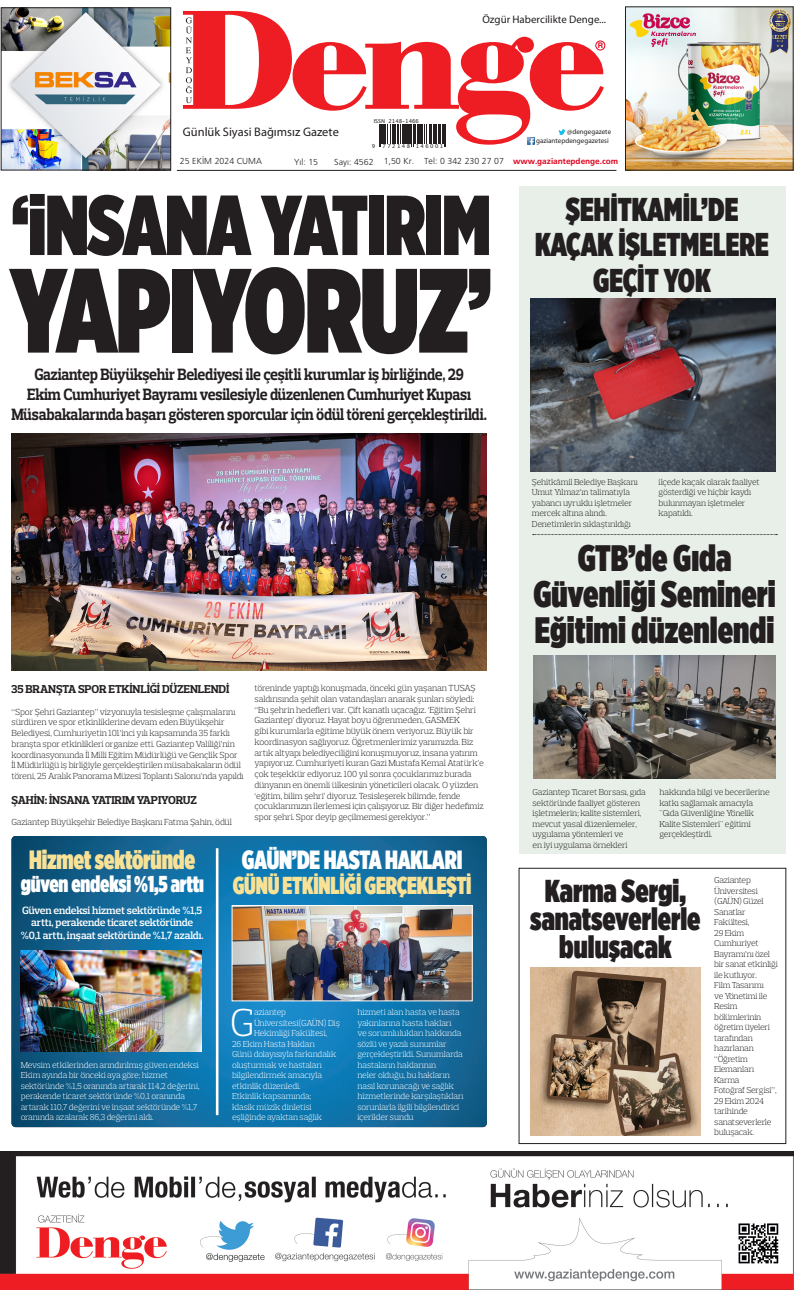
<style>
.page{position:relative;width:794px;height:1290px;background:#fff}
.page>*{position:absolute;margin:0;border:0;box-sizing:border-box;transform-origin:0 0}
.gotham_buyuk_baslık{font:900 119.61px "Gotham X Narrow";letter-spacing:-.015em;color:#231f20;scale:.9 1}
.gotham_buyuk_baslık-2{font:900 84.79px "Gotham X Narrow";letter-spacing:-.015em;color:#231f20;scale:.9 1}
.prelo_slab{font:300 39.64px "Prelo Slab";color:#fff}
.gotham_buyuk_baslık-3{font:900 36.66px/35.9px "Gotham X Narrow";color:#231f20;text-align:center;scale:.9 1}
.gotham_buyuk_baslık-4{font:900 32.81px/35.8px "Gotham X Narrow";color:#231f20;text-align:center;scale:.9 1}
.gotham_buyuk_baslık-5{font:900 31.59px "Gotham X Narrow";color:#231f20;scale:.9 1}
.gotham_buyuk_baslık-6{font:900 26.43px "Gotham X Narrow";letter-spacing:-.01em;color:#f9e296;scale:.87 1}
.gotham_buyuk_baslık-7{font:900 26.25px "Gotham X Narrow";letter-spacing:-.01em;color:#fff;scale:.87 1}
.gotham_buyuk_baslık-8{font:900 24.41px "Gotham X Narrow";letter-spacing:-.01em;color:#f9e296;scale:.87 1}
.gotham_buyuk_baslık-9{font:900 22.93px "Gotham X Narrow";letter-spacing:-.01em;color:#fff;scale:.87 1}
.spot_prelo{font:700 16.71px/20.1px "Prelo Slab";letter-spacing:-.01em;color:#231f20;text-align:center;scale:.88 1}
.Image{font:12.42px "Quorum Bold Tr";color:#231f20}
.prelo_slab-2{font:700 11.64px "Prelo Slab";letter-spacing:-.01em;color:#231f20}
.Image-2{font:10.85px "Quorum Bold Tr";color:#231f20}
.prelo_slab-3{font:600 10.76px/12.9px "Prelo Slab";letter-spacing:-.02em;color:#fff;text-align:center}
.t1{font:9.1px "Frugal Tr";color:#231f20}
.prelo_slab-4{font:300 8.92px/10.8px "Prelo Slab";letter-spacing:-.01em;color:#231f20}
.prelo_slab-5{font:300 8.75px/10.5px "Prelo Slab";letter-spacing:-.02em;color:#231f20}
.prelo_slab-6{font:300 8.75px/10.5px "Prelo Slab";letter-spacing:-.01em;color:#fff}
.t2{font:700 8.58px "Frugal Tr";color:#df031d}
.didot{font:700 7.7px "Helvetica";color:#e0001b;scale:.95 1}
.Image-3{font:7.09px "Frugal Bold Tr";color:#231f20}
.Image-4{font:5.42px "Lucida Grande";letter-spacing:.26em;color:#231f20}
.Image-5{font:5.42px "Lucida Grande";color:#231f20}
</style>
<div class="page">
<img style="left:12px;top:836px;width:475px;height:291px">
<div style="left:519px;top:187px;width:267px;height:667px;background:#e7efe8"></div>
<img style="left:0;top:1152px;width:794px;height:137px">
<svg style="left:182px;top:10px;width:423px;height:135px"></svg>
<svg style="left:526px;top:136px;width:9px;height:9px"></svg>
<img style="left:555px;top:127px;width:14px;height:9px">
<div style="left:364px;top:116px;width:87px;height:38px;background:#fff"></div>
<svg style="left:379px;top:125px;width:67px;height:22px"></svg>
<div style="left:595px;top:41px;width:10px;height:9px;border:1px solid #e0001b;border-radius:50%"></div>
<hr style="left:177px;top:170px;width:439px;height:1px;background:#231f20">
<img style="left:627px;top:9px;width:164px;height:159px">
<svg style="left:627px;top:13px;width:69px;height:34px"></svg>
<img style="left:662px;top:22px;width:127px;height:132px">
<img style="left:627px;top:106px;width:99px;height:58px">
<svg style="left:768px;top:9px;width:23px;height:45px"></svg>
<img style="left:3px;top:10px;width:166px;height:158px">
<div style="left:1px;top:8px;width:170px;height:162px;border:1px solid #231f20"></div>
<svg style="left:533px;top:534px;width:244px;height:1px"></svg>
<img style="left:530px;top:299px;width:245px;height:172px">
<img style="left:12px;top:434px;width:475px;height:237px">
<img style="left:533px;top:655px;width:242px;height:124px">
<img style="left:21px;top:950px;width:180px;height:101px">
<hr style="left:216px;top:848px;width:2px;height:267px;background:#fff">
<img style="left:234px;top:907px;width:237px;height:92px">
<div style="left:232px;top:905px;width:241px;height:96px;border:1px solid #fff"></div>
<img style="left:530px;top:967px;width:170px;height:168px">
<p class="Image-2" style="left:482px;top:13px;width:125px">Özgür Habercilikte Denge...</p>
<p class="Image" style="left:183px;top:124px;width:157px">Günlük Siyasi Bağımsız Gazete</p>
<p class="Image-5" style="left:374px;top:118px;width:47px">ISSN 2148-1466</p>
<p class="Image-4" style="left:372px;top:143px;width:5px">9</p>
<p class="Image-4" style="left:382px;top:143px;width:62px">772148 146001</p>
<p class="didot" style="left:597px;top:41px;width:7px">R</p>
<p class="Image-3" style="left:567px;top:127px;width:45px">@dengegazete</p>
<p class="Image-3" style="left:536px;top:136px;width:74px">gaziantepdengegazetesi</p>
<p class="t1" style="left:180px;top:156px;width:83px">25 EKİM 2024 CUMA</p>
<p class="t1" style="left:294px;top:156px;width:25px">Yıl: 15</p>
<p class="t1" style="left:334px;top:156px;width:41px">Sayı: 4562</p>
<p class="t1" style="left:384px;top:156px;width:32px">1,50 Kr.</p>
<p class="t1" style="left:424px;top:156px;width:81px">Tel: 0 342 230 27 07</p>
<p class="t2" style="left:513px;top:157px;width:107px">www.gaziantepdenge.com</p>
<p class="gotham_buyuk_baslık-2" style="left:11px;top:171px;width:534px">‘iNSANA YATIRIM</p>
<p class="gotham_buyuk_baslık" style="left:10px;top:234px;width:537px">YAPIYORUZ’</p>
<p class="spot_prelo" style="left:12px;top:364px;width:541px">Gaziantep Büyükşehir Belediyesi ile çeşitli kurumlar iş birliğinde, 29<br>Ekim Cumhuriyet Bayramı vesilesiyle düzenlenen Cumhuriyet Kupası<br>Müsabakalarında başarı gösteren sporcular için ödül töreni gerçekleştirildi.</p>
<p class="gotham_buyuk_baslık-4" style="left:535px;top:191px;width:261px">ŞEHİTKAMİL’DE<br>KAÇAK İŞLETMELERE<br>GEÇİT YOK</p>
<p class="prelo_slab-5" style="left:532px;top:476px;width:108px">Şehitkâmil Belediye Başkanı<br>Umut Yılmaz’ın talimatıyla yabancı uyruklu işletmeler mercek altına alındı.<br>Denetimlerin sıklaştırıldığı</p>
<p class="prelo_slab-5" style="left:658px;top:476px;width:103px">ilçede kaçak olarak faaliyet gösterdiği ve hiçbir kaydı bulunmayan işletmeler kapatıldı.</p>
<p class="prelo_slab-2" style="left:12px;top:682px;width:219px">35 BRANŞTA SPOR ETKİNLİĞİ DÜZENLENDİ</p>
<p class="prelo_slab-4" style="left:12px;top:706px;width:234px">“Spor Şehri Gaziantep” vizyonuyla tesisleşme çalışmalarını sürdüren ve spor etkinliklerine devam eden Büyükşehir Belediyesi, Cumhuriyetin 101’inci yılı kapsamında 35 farklı branşta spor etkinlikleri organize etti. Gaziantep Valiliği’nin koordinasyonunda İl Milli Eğitim Müdürlüğü ve Gençlik Spor İl Müdürlüğü iş birliğiyle gerçekleştirilen müsabakaların ödül töreni, 25 Aralık Panorama Müzesi Toplantı Salonu’nda yapıldı</p>
<p class="prelo_slab-2" style="left:12px;top:793px;width:187px">ŞAHİN: İNSANA YATIRIM YAPIYORUZ</p>
<p class="prelo_slab-4" style="left:12px;top:817px;width:222px">Gaziantep Büyükşehir Belediye Başkanı Fatma Şahin, ödül</p>
<p class="prelo_slab-4" style="left:254px;top:683px;width:231px">töreninde yaptığı konuşmada, önceki gün yaşanan TUSAŞ saldırısında şehit olan vatandaşları anarak şunları söyledi: “Bu şehrin hedefleri var. Çift kanatlı uçacağız. ‘Eğitim Şehri Gaziantep’ diyoruz. Hayat boyu öğrenmeden, GASMEK<br>gibi kurumlarla eğitime büyük önem veriyoruz. Büyük bir koordinasyon sağlıyoruz. Öğretmenlerimiz yanımızda. Biz artık altyapı belediyeciliğini konuşmuyoruz, insana yatırım yapıyoruz. Cumhuriyeti kuran Gazi Mustafa Kemal Atatürk’e çok teşekkür ediyoruz. 100 yıl sonra çocuklarımız burada dünyanın en önemli ülkesinin yöneticileri olacak. O yüzden ‘eğitim, bilim şehri’ diyoruz. Tesisleşerek bilimde, fende çocuklarımızın ilerlemesi için çalışıyoruz. Bir diğer hedefimiz spor şehri. Spor deyip geçilmemesi gerekiyor.”</p>
<p class="gotham_buyuk_baslık-6" style="left:29px;top:842px;width:192px">Hizmet sektöründe</p>
<p class="gotham_buyuk_baslık-9" style="left:21px;top:869px;width:212px">güven endeksi %1,5 arttı</p>
<p class="prelo_slab-3" style="left:21px;top:903px;width:185px">Güven endeksi hizmet sektöründe %1,5 arttı, perakende ticaret sektöründe %0,1 arttı, inşaat sektöründe %1,7 azaldı.</p>
<p class="prelo_slab-6" style="left:21px;top:1059px;width:180px">Mevsim etkilerinden arındırılmış güven endeksi Ekim ayında bir önceki aya göre; hizmet sektöründe %1,5 oranında artarak 114,2 değerini, perakende ticaret sektöründe %0,1 oranında artarak 110,7 değerini ve inşaat sektöründe %1,7 oranında azalarak 86,3 değerini aldı.</p>
<p class="gotham_buyuk_baslık-7" style="left:242px;top:842px;width:255px">GAÜN’DE HASTA HAKLARI</p>
<p class="gotham_buyuk_baslık-8" style="left:233px;top:870px;width:276px">GÜNÜ ETKİNLİĞİ GERÇEKLEŞTİ</p>
<p class="prelo_slab" style="left:230px;top:998px;width:26px">G</p>
<p class="prelo_slab-6" style="left:254px;top:1007px;width:34px">aziantep</p>
<p class="prelo_slab-6" style="left:254px;top:1017px;width:87px">Üniversitesi(GAÜN) Diş</p>
<p class="prelo_slab-6" style="left:254px;top:1028px;width:75px">Hekimliği Fakültesi,</p>
<p class="prelo_slab-6" style="left:232px;top:1038px;width:84px">26 Ekim Hasta Hakları</p>
<p class="prelo_slab-6" style="left:232px;top:1049px;width:106px">Günü dolayısıyla farkındalık</p>
<p class="prelo_slab-6" style="left:232px;top:1059px;width:92px">oluşturmak ve hastaları</p>
<p class="prelo_slab-6" style="left:232px;top:1070px;width:91px">bilgilendirmek amacıyla</p>
<p class="prelo_slab-6" style="left:232px;top:1080px;width:70px">etkinlik düzenledi.</p>
<p class="prelo_slab-6" style="left:232px;top:1091px;width:92px">Etkinlik kapsamında; klasik müzik dinletisi eşliğinde ayaktan sağlık</p>
<p class="prelo_slab-6" style="left:357px;top:1007px;width:108px">hizmeti alan hasta ve hasta yakınlarına hasta hakları<br>ve sorumlulukları hakkında sözlü ve yazılı sunumlar gerçekleştirildi. Sunumlarda hastaların haklarının<br>neler olduğu, bu hakların nasıl korunacağı ve sağlık hizmetlerinde karşılaştıkları sorunlarla ilgili bilgilendirici içerikler sundu</p>
<p class="gotham_buyuk_baslık-3" style="left:533px;top:540px;width:271px">GTB’de Gıda<br>Güvenliği Semineri<br>Eğitimi düzenlendi</p>
<p class="prelo_slab-5" style="left:532px;top:787px;width:115px">Gaziantep Ticaret Borsası, gıda sektöründe faaliyet gösteren işletmelerin; kalite sistemleri, mevcut yasal düzenlemeler, uygulama yöntemleri ve<br>en iyi uygulama örnekleri</p>
<p class="prelo_slab-5" style="left:659px;top:787px;width:112px">hakkında bilgi ve becerilerine katkı sağlamak amacıyla "Gıda Güvenliğine Yönelik<br>Kalite Sistemleri" eğitimi gerçekleştirdi.</p>
<p class="prelo_slab-5" style="left:714px;top:875px;width:51px">Gaziantep<br>Üniversitesi (GAÜN) Güzel<br>Sanatlar<br>Fakültesi,<br>29 Ekim<br>Cumhuriyet</p>
<p class="prelo_slab-5" style="left:714px;top:948px;width:65px">Bayramı’nı özel bir sanat etkinliği ile kutluyor.<br>Film Tasarımı<br>ve Yönetimi ile<br>Resim</p>
<p class="prelo_slab-5" style="left:714px;top:1011px;width:57px">bölümlerinin öğretim üyeleri tarafından hazırlanan “Öğretim<br>Elemanları<br>Karma</p>
<p class="prelo_slab-5" style="left:714px;top:1085px;width:64px">Fotoğraf Sergisi”,<br>29 Ekim 2024 tarihinde sanatseverlerle buluşacak.</p>
<p class="gotham_buyuk_baslık-5" style="left:545px;top:870px;width:158px">Karma Sergi,</p>
<p class="gotham_buyuk_baslık-5" style="left:530px;top:898px;width:191px">sanatseverlerle</p>
<p class="gotham_buyuk_baslık-5" style="left:559px;top:926px;width:126px">buluşacak</p>
</div>
